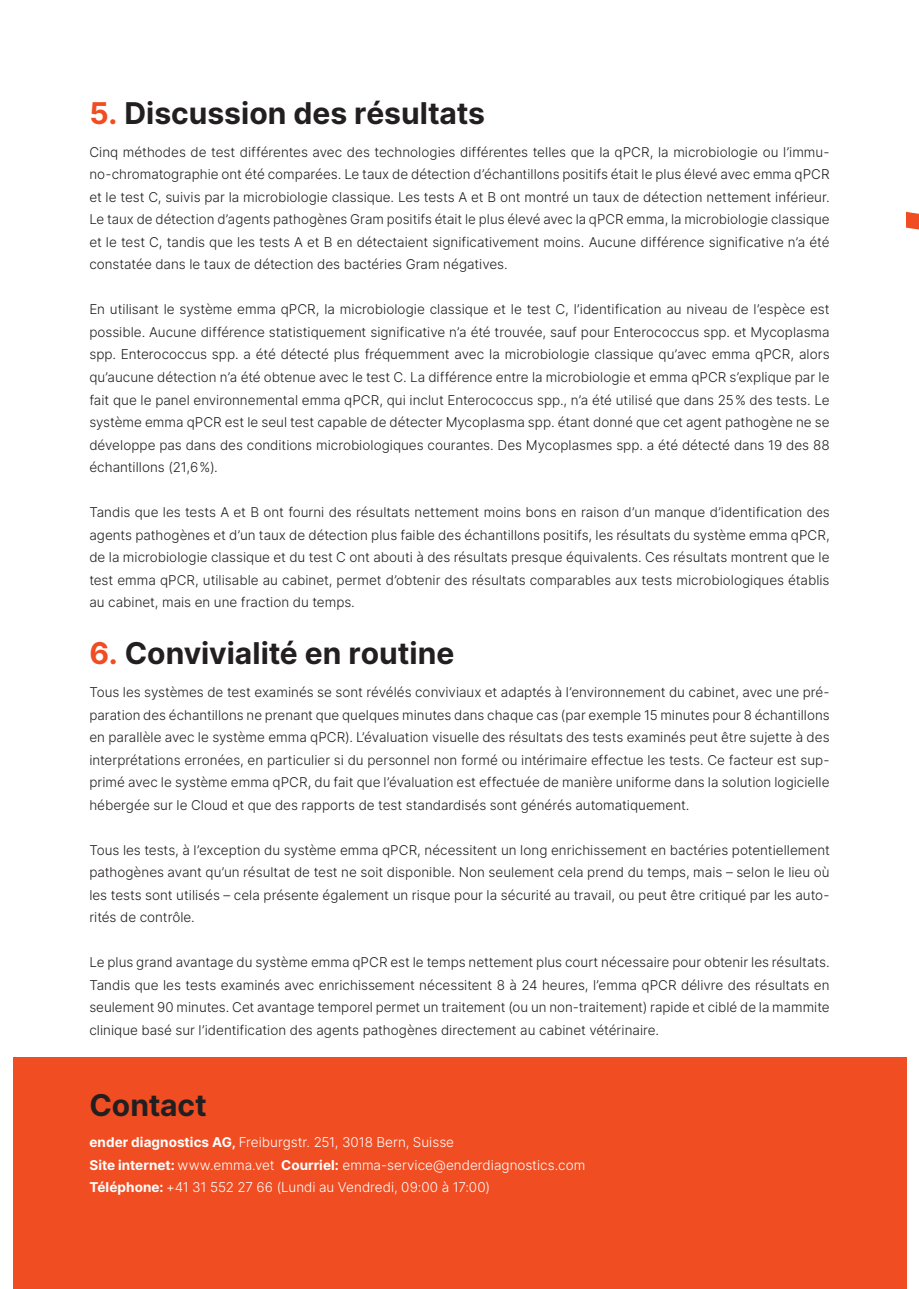
<style>
.page{position:relative;width:919px;height:1289px;background:#fff}
.page>*{position:absolute;margin:0;border:0;box-sizing:border-box;transform-origin:0 0}
.t1{font:30px "Inter";color:#231f20}
.t2{font:300 13.5px/22.5px "Inter";color:#231f20;text-align:justify}
.t3{font:300 13.5px/22.5px "Inter";color:#fff}
.s1{color:#f04d22}
.s2{font-weight:400}
</style>
<div class="page">
<svg style="left:906px;top:211px;width:12px;height:19px"></svg>
<div style="left:13px;top:1057px;width:893px;height:231px;background:#f04d22"></div>
<h1 class="t1" style="left:89px;top:94px;width:397px"><span class="s1">5.</span> Discussion des résultats</h1>
<p class="t2" style="left:89px;top:141px;width:741px">Cinq méthodes de test différentes avec des technologies différentes telles que la qPCR, la microbiologie ou l’immu&shy;no-chromatographie ont été comparées. Le taux de détection d’échantillons positifs était le plus élevé avec emma qPCR et le test C, suivis par la microbiologie classique. Les tests A et B ont montré un taux de détection nettement inférieur.<br>Le taux de détection d’agents pathogènes Gram positifs était le plus élevé avec la qPCR emma, la microbiologie classique et le test C, tandis que les tests A et B en détectaient significativement moins. Aucune différence significative n’a été constatée dans le taux de détection des bactéries Gram négatives.</p>
<p class="t2" style="left:89px;top:298px;width:741px">En utilisant le système emma qPCR, la microbiologie classique et le test C, l’identification au niveau de l’espèce est possible. Aucune différence statistiquement significative n’a été trouvée, sauf pour Enterococcus spp. et Mycoplasma spp. Enterococcus spp. a été détecté plus fréquemment avec la microbiologie classique qu’avec emma qPCR, alors qu’aucune détection n’a été obtenue avec le test C. La différence entre la microbiologie et emma qPCR s’explique par le fait que le panel environnemental emma qPCR, qui inclut Enterococcus spp., n’a été utilisé que dans 25% des tests. Le système emma qPCR est le seul test capable de détecter Mycoplasma spp. étant donné que cet agent pathogène ne se développe pas dans des conditions microbiologiques courantes. Des Mycoplasmes spp. a été détecté dans 19 des 88 échantillons (21,6%).</p>
<p class="t2" style="left:89px;top:501px;width:741px">Tandis que les tests A et B ont fourni des résultats nettement moins bons en raison d’un manque d’identification des agents pathogènes et d’un taux de détection plus faible des échantillons positifs, les résultats du système emma qPCR, de la microbiologie classique et du test C ont abouti à des résultats presque équivalents. Ces résultats montrent que le test emma qPCR, utilisable au cabinet, permet d’obtenir des résultats comparables aux tests microbiologiques établis au cabinet, mais en une fraction du temps.</p>
<h1 class="t1" style="left:89px;top:634px;width:366px"><span class="s1">6.</span> Convivialité en routine</h1>
<p class="t2" style="left:89px;top:681px;width:741px">Tous les systèmes de test examinés se sont révélés conviviaux et adaptés à l’environnement du cabinet, avec une pré&shy;paration des échantillons ne prenant que quelques minutes dans chaque cas (par exemple 15 minutes pour 8 échantillons en parallèle avec le système emma qPCR). L’évaluation visuelle des résultats des tests examinés peut être sujette à des interprétations erronées, en particulier si du personnel non formé ou intérimaire effectue les tests. Ce facteur est sup&shy;primé avec le système emma qPCR, du fait que l’évaluation est effectuée de manière uniforme dans la solution logicielle hébergée sur le Cloud et que des rapports de test standardisés sont générés automatiquement.</p>
<p class="t2" style="left:89px;top:838px;width:742px">Tous les tests, à l’exception du système emma qPCR, nécessitent un long enrichissement en bactéries potentiellement pathogènes avant qu’un résultat de test ne soit disponible. Non seulement cela prend du temps, mais – selon le lieu où les tests sont utilisés – cela présente également un risque pour la sécurité au travail, ou peut être critiqué par les auto&shy;rités de contrôle.</p>
<p class="t2" style="left:89px;top:951px;width:741px">Le plus grand avantage du système emma qPCR est le temps nettement plus court nécessaire pour obtenir les résultats.<br>Tandis que les tests examinés avec enrichissement nécessitent 8 à 24 heures, l’emma qPCR délivre des résultats en seulement 90 minutes. Cet avantage temporel permet un traitement (ou un non-traitement) rapide et ciblé de la mammite clinique basé sur l’identification des agents pathogènes directement au cabinet vétérinaire.</p>
<h1 class="t1" style="left:89px;top:1087px;width:119px">Contact</h1>
<p class="t3" style="left:89px;top:1131px;width:497px"><span class="s2">ender diagnostics AG,</span> Freiburgstr. 251, 3018 Bern, Suisse<br><span class="s2">Site internet:</span> www.emma.vet <span class="s2">Courriel:</span> emma-service@enderdiagnostics.com<br><span class="s2">Téléphone:</span> +41 31 552 27 66 (Lundi au Vendredi, 09:00 à 17:00)</p>
</div>
